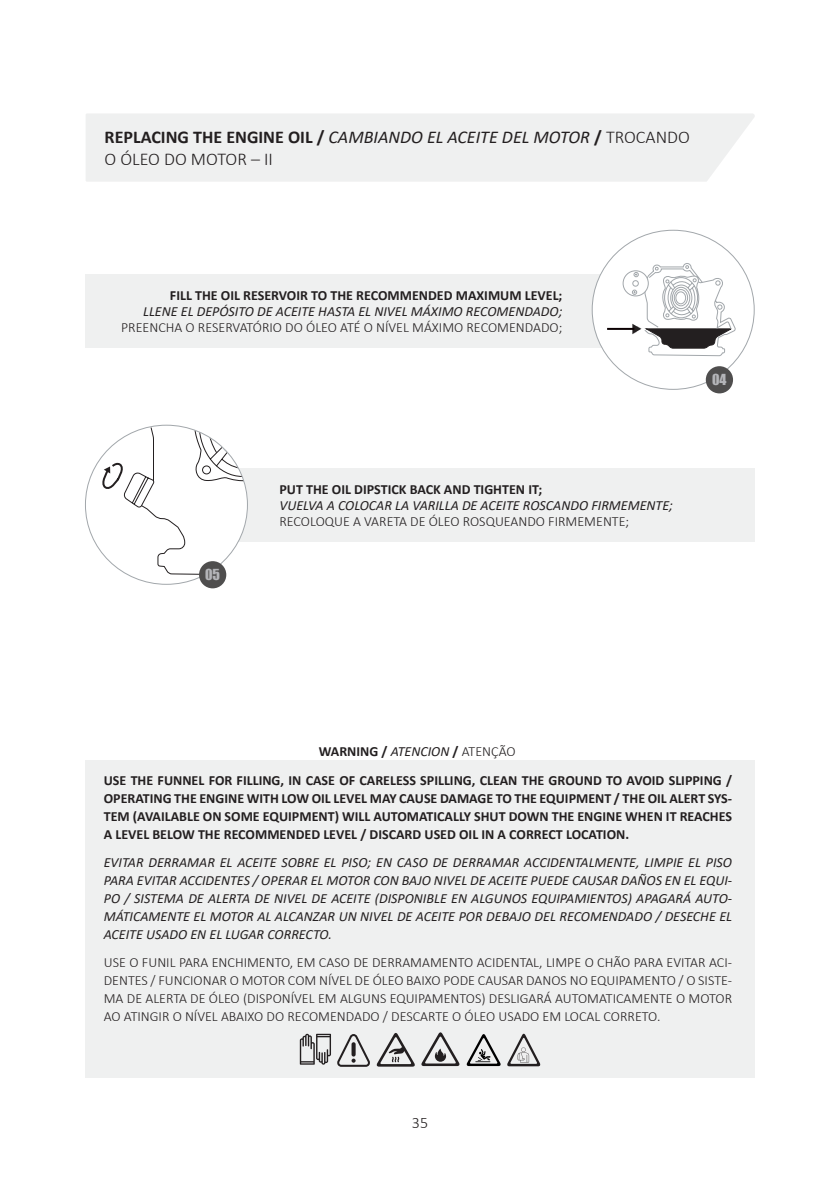
<style>
.page{position:relative;width:840px;height:1191px;background:#fff}
.page>*{position:absolute;margin:0;border:0;box-sizing:border-box;transform-origin:0 0}
.Subtitulo{font:italic 18px/21.6px "Calibri";color:#231f20}
.t1{font:300 16px "Calibri";color:#231f20}
.t2{font:italic 14px/18px "Calibri";color:#231f20;text-align:justify}
.t3{font:700 14px/18px "Calibri";color:#231f20;text-align:justify}
.t4{font:300 14px/18px "Calibri";color:#231f20;text-align:justify}
.t5{font:14px "Impact";color:#b4b5b9}
.s1{font-weight:700;font-style:normal}
.s2{font-weight:300;font-style:normal}
.s3{font-weight:400;font-style:italic}
.s4{font-weight:300}
</style>
<div class="page">
<div style="left:151px;top:468px;width:603px;height:74px;background:#eff0f0"></div>
<div style="left:85px;top:275px;width:603px;height:73px;background:#eff0f0"></div>
<div style="left:86px;top:114px;width:669px;height:68px;background:#eff0f0"></div>
<div style="left:592px;top:230px;width:162px;height:159px;background:#fff;border-radius:50%"></div>
<div style="left:705px;top:366px;width:27px;height:27px;background:#4f4e4e;border-radius:50%"></div>
<div style="left:86px;top:425px;width:162px;height:159px;background:#fff;border-radius:50%"></div>
<hr style="left:606px;top:328px;width:28px;height:2px;background:#0b0002">
<div style="left:85px;top:759px;width:669px;height:318px;background:#eff0f0"></div>
<svg style="left:622px;top:263px;width:113px;height:93px"></svg>
<div style="left:199px;top:561px;width:27px;height:27px;background:#4f4e4e;border-radius:50%"></div>
<svg style="left:97px;top:426px;width:148px;height:150px"></svg>
<svg style="left:421px;top:1032px;width:38px;height:34px"></svg>
<svg style="left:376px;top:1033px;width:38px;height:33px"></svg>
<svg style="left:337px;top:1034px;width:33px;height:32px"></svg>
<svg style="left:299px;top:1033px;width:32px;height:31px"></svg>
<svg style="left:507px;top:1033px;width:33px;height:33px"></svg>
<svg style="left:466px;top:1034px;width:34px;height:32px"></svg>
<p class="Subtitulo" style="left:104px;top:126px;width:586px"><span class="s1">REPLACING THE ENGINE OIL /</span> CAMBIANDO EL ACEITE DEL MOTOR <span class="s1">/</span> <span class="s2">TROCANDO<br>O ÓLEO DO MOTOR – II</span></p>
<p class="t3" style="left:170px;top:287px;width:394px">FILL THE OIL RESERVOIR TO THE RECOMMENDED MAXIMUM LEVEL;</p>
<p class="t2" style="left:143px;top:302px;width:420px">LLENE EL DEPÓSITO DE ACEITE HASTA EL NIVEL MÁXIMO RECOMENDADO;</p>
<p class="t4" style="left:121px;top:319px;width:442px">PREENCHA O RESERVATÓRIO DO ÓLEO ATÉ O NÍVEL MÁXIMO RECOMENDADO;</p>
<p class="t5" style="left:205px;top:564px;width:17px">05</p>
<p class="t3" style="left:279px;top:480px;width:264px">PUT THE OIL DIPSTICK BACK AND TIGHTEN IT;</p>
<p class="t2" style="left:279px;top:495px;width:395px">VUELVA A COLOCAR LA VARILLA DE ACEITE ROSCANDO FIRMEMENTE;</p>
<p class="t4" style="left:279px;top:512px;width:351px">RECOLOQUE A VARETA DE ÓLEO ROSQUEANDO FIRMEMENTE;</p>
<p class="t5" style="left:711px;top:369px;width:16px">04</p>
<p class="t3" style="left:318px;top:742px;width:198px">WARNING / <span class="s3">ATENCION</span> / <span class="s4">ATENÇÃO</span></p>
<p class="t3" style="left:104px;top:771px;width:629px">USE THE FUNNEL FOR FILLING, IN CASE OF CARELESS SPILLING, CLEAN THE GROUND TO AVOID SLIPPING / OPERATING THE ENGINE WITH LOW OIL LEVEL MAY CAUSE DAMAGE TO THE EQUIPMENT / THE OIL ALERT SYS-TEM (AVAILABLE ON SOME EQUIPMENT) WILL AUTOMATICALLY SHUT DOWN THE ENGINE WHEN IT REACHES A LEVEL BELOW THE RECOMMENDED LEVEL / DISCARD USED OIL IN A CORRECT LOCATION.</p>
<p class="t2" style="left:104px;top:852px;width:629px">EVITAR DERRAMAR EL ACEITE SOBRE EL PISO; EN CASO DE DERRAMAR ACCIDENTALMENTE, LIMPIE EL PISO PARA EVITAR ACCIDENTES / OPERAR EL MOTOR CON BAJO NIVEL DE ACEITE PUEDE CAUSAR DAÑOS EN EL EQUI-PO / SISTEMA DE ALERTA DE NIVEL DE ACEITE (DISPONIBLE EN ALGUNOS EQUIPAMIENTOS) APAGARÁ AUTO-MÁTICAMENTE EL MOTOR AL ALCANZAR UN NIVEL DE ACEITE POR DEBAJO DEL RECOMENDADO / DESECHE EL ACEITE USADO EN EL LUGAR CORRECTO.</p>
<p class="t4" style="left:104px;top:953px;width:629px">USE O FUNIL PARA ENCHIMENTO, EM CASO DE DERRAMAMENTO ACIDENTAL, LIMPE O CHÃO PARA EVITAR ACI-DENTES / FUNCIONAR O MOTOR COM NÍVEL DE ÓLEO BAIXO PODE CAUSAR DANOS NO EQUIPAMENTO / O SISTE-MA DE ALERTA DE ÓLEO (DISPONÍVEL EM ALGUNS EQUIPAMENTOS) DESLIGARÁ AUTOMATICAMENTE O MOTOR AO ATINGIR O NÍVEL ABAIXO DO RECOMENDADO / DESCARTE O ÓLEO USADO EM LOCAL CORRETO.</p>
<p class="t1" style="left:411px;top:1112px;width:18px">35</p>
</div>
